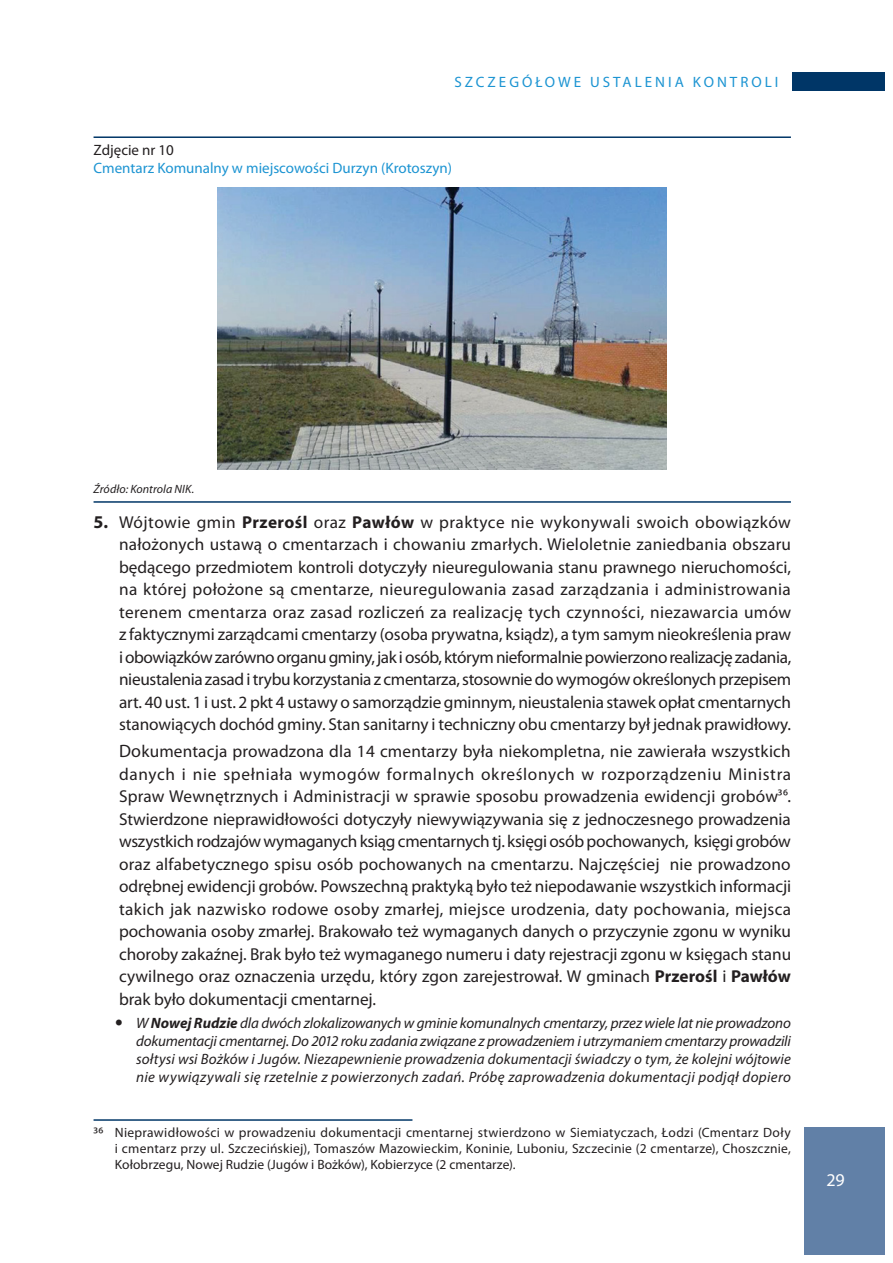
<style>
.page{position:relative;width:893px;height:1263px;background:#fff}
.page>*{position:absolute;margin:0;border:0;box-sizing:border-box;transform-origin:0 0}
.t1{font:18px "Myriad Pro";color:#fff}
.t2{font:17.25px/22.5px "Myriad Pro";letter-spacing:-.005em;color:#231f20;text-align:justify}
.t3{font:italic 15px/18px "Myriad Pro";letter-spacing:.02em;color:#231f20;text-align:justify}
.t4{font:15px "Myriad Pro";color:#1c94d2}
.t5{font:15px "Myriad Pro";letter-spacing:.2em;color:#1c94d2}
.t6{font:15px "Myriad Pro";letter-spacing:-.005em;color:#231f20}
.t7{font:13.5px/16.2px "Myriad Pro";letter-spacing:.005em;color:#231f20;text-align:justify}
.t8{font:italic 12px "Myriad Pro";letter-spacing:.005em;color:#231f20}
.s1{font-weight:700;font-size:18px}
.s2{font-weight:700}
.s3{font-size:18px}
.s4{font-size:15px}
</style>
<div class="page">
<div style="left:804px;top:1127px;width:80px;height:127px;background:#6180a7"></div>
<div style="left:792px;top:72px;width:92px;height:19px;background:#003667"></div>
<hr style="left:94px;top:136px;width:697px;height:2px;background:#003667">
<hr style="left:94px;top:501px;width:697px;height:2px;background:#003667">
<img style="left:218px;top:187px;width:449px;height:282px">
<hr style="left:94px;top:1119px;width:318px;height:2px;background:#003667">
<p class="t5" style="left:455px;top:73px;width:325px">SZCZEGÓŁOWE USTALENIA KONTROLI</p>
<p class="t6" style="left:94px;top:141px;width:82px">Zdjęcie nr 10</p>
<p class="t4" style="left:94px;top:159px;width:360px">Cmentarz Komunalny w miejscowości Durzyn (Krotoszyn)</p>
<p class="t8" style="left:94px;top:481px;width:102px">Źródło: Kontrola NIK.</p>
<p class="t2" style="left:119px;top:511px;width:674px;text-indent:-26px"><span class="s1">5.</span> Wójtowie gmin <span class="s2">Przerośl</span> oraz <span class="s2">Pawłów</span> w praktyce nie wykonywali swoich obowiązków nałożonych ustawą o cmentarzach i chowaniu zmarłych. Wieloletnie zaniedbania obszaru będącego przedmiotem kontroli dotyczyły nieuregulowania stanu prawnego nieruchomości, na której położone są cmentarze, nieuregulowania zasad zarządzania i administrowania terenem cmentarza oraz zasad rozliczeń za realizację tych czynności, niezawarcia umów z faktycznymi zarządcami cmentarzy (osoba prywatna, ksiądz), a tym samym nieokreślenia praw i obowiązków zarówno organu gminy, jak i osób, którym nieformalnie powierzono realizację zadania, nieustalenia zasad i trybu korzystania z cmentarza, stosownie do wymogów określonych przepisem art. 40 ust. 1 i ust. 2 pkt 4 ustawy o samorządzie gminnym, nieustalenia stawek opłat cmentarnych stanowiących dochód gminy. Stan sanitarny i techniczny obu cmentarzy był jednak prawidłowy.</p>
<p class="t2" style="left:119px;top:740px;width:674px"><span class="s3">Do</span>kumentacja prowadzona dla 14 cmentarzy była niekompletna, nie zawierała wszystkich danych i nie spełniała wymogów formalnych określonych w rozporządzeniu Ministra Spraw Wewnętrznych i Administracji w sprawie sposobu prowadzenia ewidencji grobów<span class="s4">36</span>.<br>Stwierdzone nieprawidłowości dotyczyły niewywiązywania się z jednoczesnego prowadzenia wszystkich rodzajów wymaganych ksiąg cmentarnych tj. księgi osób pochowanych, księgi grobów oraz alfabetycznego spisu osób pochowanych na cmentarzu. Najczęściej nie prowadzono odrębnej ewidencji grobów. Powszechną praktyką było też niepodawanie wszystkich informacji takich jak nazwisko rodowe osoby zmarłej, miejsce urodzenia, daty pochowania, miejsca pochowania osoby zmarłej. Brakowało też wymaganych danych o przyczynie zgonu w wyniku choroby zakaźnej. Brak było też wymaganego numeru i daty rejestracji zgonu w księgach stanu cywilnego oraz oznaczenia urzędu, który zgon zarejestrował. W gminach <span class="s2">Przerośl</span> i <span class="s2">Pawłów </span>brak było dokumentacji cmentarnej.</p>
<p class="t3" style="left:136px;top:1013px;width:656px">W <span class="s2">Nowej Rudzie</span> dla dwóch zlokalizowanych w gminie komunalnych cmentarzy, przez wiele lat nie prowadzono dokumentacji cmentarnej. Do 2012 roku zadania związane z prowadzeniem i utrzymaniem cmentarzy prowadzili sołtysi wsi Bożków i Jugów. Niezapewnienie prowadzenia dokumentacji świadczy o tym, że kolejni wójtowie nie wywiązywali się rzetelnie z powierzonych zadań. Próbę zaprowadzenia dokumentacji podjął dopiero</p>
<p class="t7" style="left:115px;top:1124px;width:678px;text-indent:-21px"><span class="s4">36</span> Nieprawidłowości w prowadzeniu dokumentacji cmentarnej stwierdzono w Siemiatyczach, Łodzi (Cmentarz Doły i cmentarz przy ul. Szczecińskiej), Tomaszów Mazowieckim, Koninie, Luboniu, Szczecinie (2 cmentarze), Choszcznie, Kołobrzegu, Nowej Rudzie (Jugów i Bożków), Kobierzyce (2 cmentarze).</p>
<p class="t1" style="left:826px;top:1168px;width:20px">29</p>
</div>
